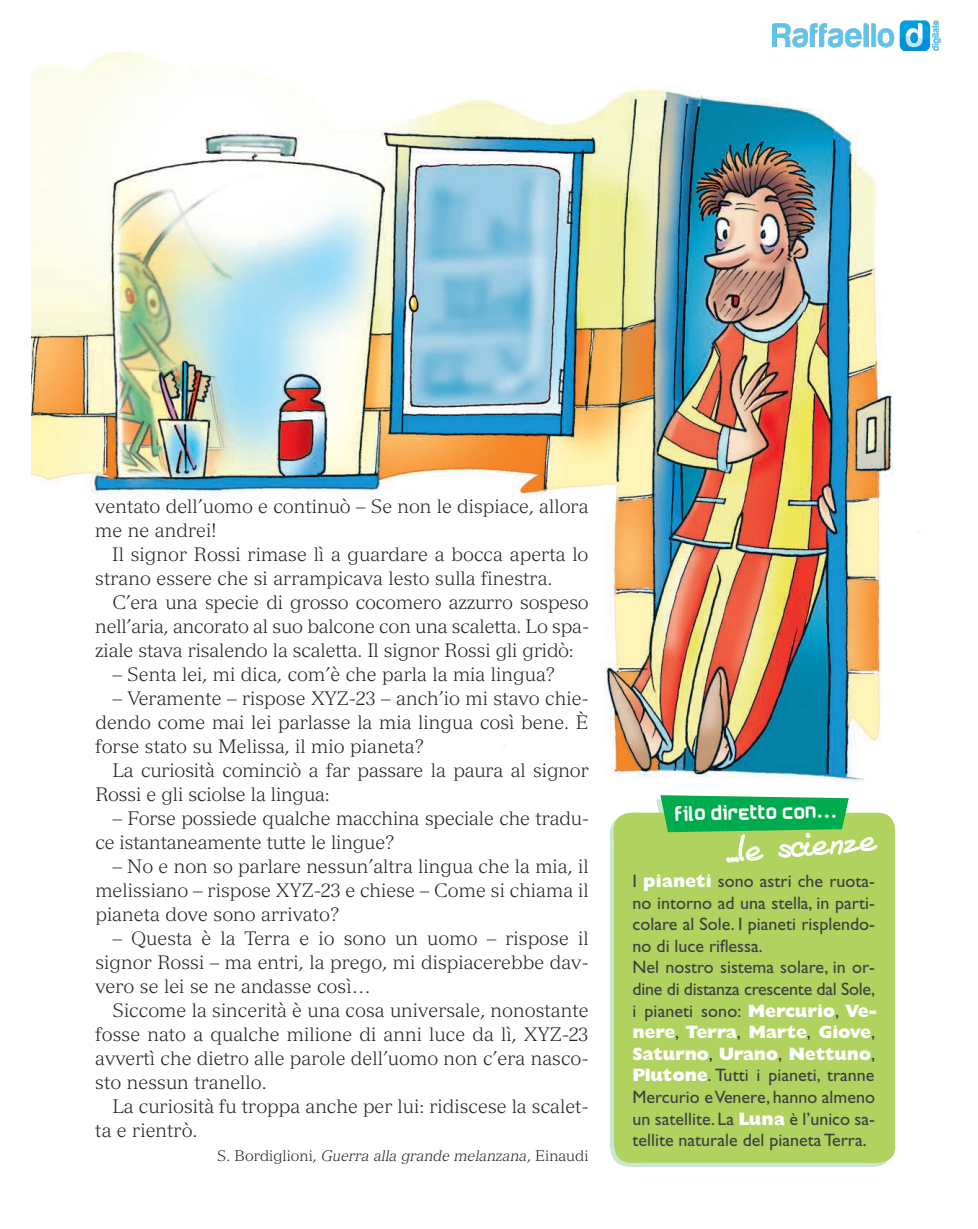
<style>
.page{position:relative;width:978px;height:1229px;background:#fff}
.page>*{position:absolute;margin:0;border:0;box-sizing:border-box;transform-origin:0 0}
.t1{font:37.95px "Beth Hand";color:#fff}
.t2{font:300 19.05px/24px "Versailles";color:#231f20}
.t3{font:18px/21.6px "Gill Sans";color:#3e3e3f}
.t4{font:18px "Airstrip Four";color:#fff}
.t5{font:italic 300 15px "Versailles";color:#231f20}
.s1{font-style:normal}
.s2{font-weight:800;color:#fff}
</style>
<div class="page">
<img style="left:32px;top:51px;width:864px;height:1116px">
<div style="left:769px;top:15px;width:174px;height:40px;background:#fff"></div>
<img style="left:772px;top:20px;width:168px;height:32px">
<p class="t2" style="left:95px;top:493px;width:495px">ventato dell’uomo e continuò – Se non le dispiace, allora me ne andrei!</p>
<p class="t2" style="left:95px;top:541px;width:495px;text-indent:17px">Il signor Rossi rimase lì a guardare a bocca aperta lo strano essere che si arrampicava lesto sulla finestra.</p>
<p class="t2" style="left:95px;top:589px;width:495px;text-align:justify;text-indent:17px">C’era una specie di grosso cocomero azzurro sospeso nell’aria, ancorato al suo balcone con una scaletta. Lo spa&shy;ziale stava risalendo la scaletta. Il signor Rossi gli gridò:</p>
<p class="t2" style="left:112px;top:661px;width:445px">– Senta lei, mi dica, com’è che parla la mia lingua?</p>
<p class="t2" style="left:95px;top:685px;width:495px;text-align:justify;text-indent:17px">– Veramente – rispose XYZ-23 – anch’io mi stavo chie&shy;dendo come mai lei parlasse la mia lingua così bene. È forse stato su Melissa, il mio pianeta?</p>
<p class="t2" style="left:95px;top:757px;width:495px;text-indent:17px">La curiosità cominciò a far passare la paura al signor<br>Rossi e gli sciolse la lingua:</p>
<p class="t2" style="left:95px;top:805px;width:495px;text-indent:17px">– Forse possiede qualche macchina speciale che tradu&shy;ce istantaneamente tutte le lingue?</p>
<p class="t2" style="left:95px;top:853px;width:495px;text-align:justify;text-indent:17px">– No e non so parlare nessun’altra lingua che la mia, il melissiano – rispose XYZ-23 e chiese – Come si chiama il pianeta dove sono arrivato?</p>
<p class="t2" style="left:95px;top:925px;width:495px;text-align:justify;text-indent:17px">– Questa è la Terra e io sono un uomo – rispose il signor Rossi – ma entri, la prego, mi dispiacerebbe dav&shy;vero se lei se ne andasse così…</p>
<p class="t2" style="left:95px;top:997px;width:495px;text-align:justify;text-indent:17px">Siccome la sincerità è una cosa universale, nonostante fosse nato a qualche milione di anni luce da lì, XYZ-23 avvertì che dietro alle parole dell’uomo non c’era nasco&shy;sto nessun tranello.</p>
<p class="t2" style="left:95px;top:1093px;width:495px;text-indent:17px">La curiosità fu troppa anche per lui: ridiscese la scalet&shy;ta e rientrò.</p>
<p class="t5" style="left:217px;top:1146px;width:373px"><span class="s1">S. Bordiglioni,</span> Guerra alla grande melanzana<span class="s1">, Einaudi</span></p>
<p class="t4" style="left:675px;top:804px;width:164px;rotate:-1deg">Filo diretto con...</p>
<h1 class="t1" style="left:724px;top:832px;width:153px;rotate:-5deg">...le scienze</h1>
<p class="t3" style="left:633px;top:870px;width:246px">I <span class="s2">pianeti</span> sono astri che ruota&shy;no intorno ad una stella, in parti&shy;colare al Sole. I pianeti risplendo&shy;no di luce riflessa.<br>Nel nostro sistema solare, in or&shy;dine di distanza crescente dal Sole, i pianeti sono: <span class="s2">Mercurio</span>, <span class="s2">Ve&shy;nere</span>, <span class="s2">Terra</span>, <span class="s2">Marte</span>, <span class="s2">Giove</span>,<br><span class="s2">Saturno</span>, <span class="s2">Urano</span>, <span class="s2">Nettuno</span>,<br><span class="s2">Plutone</span>. Tutti i pianeti, tranne<br>Mercurio e Venere, hanno almeno un satellite. La <span class="s2">Luna</span> è l’unico sa&shy;tellite naturale del pianeta Terra.</p>
</div>
